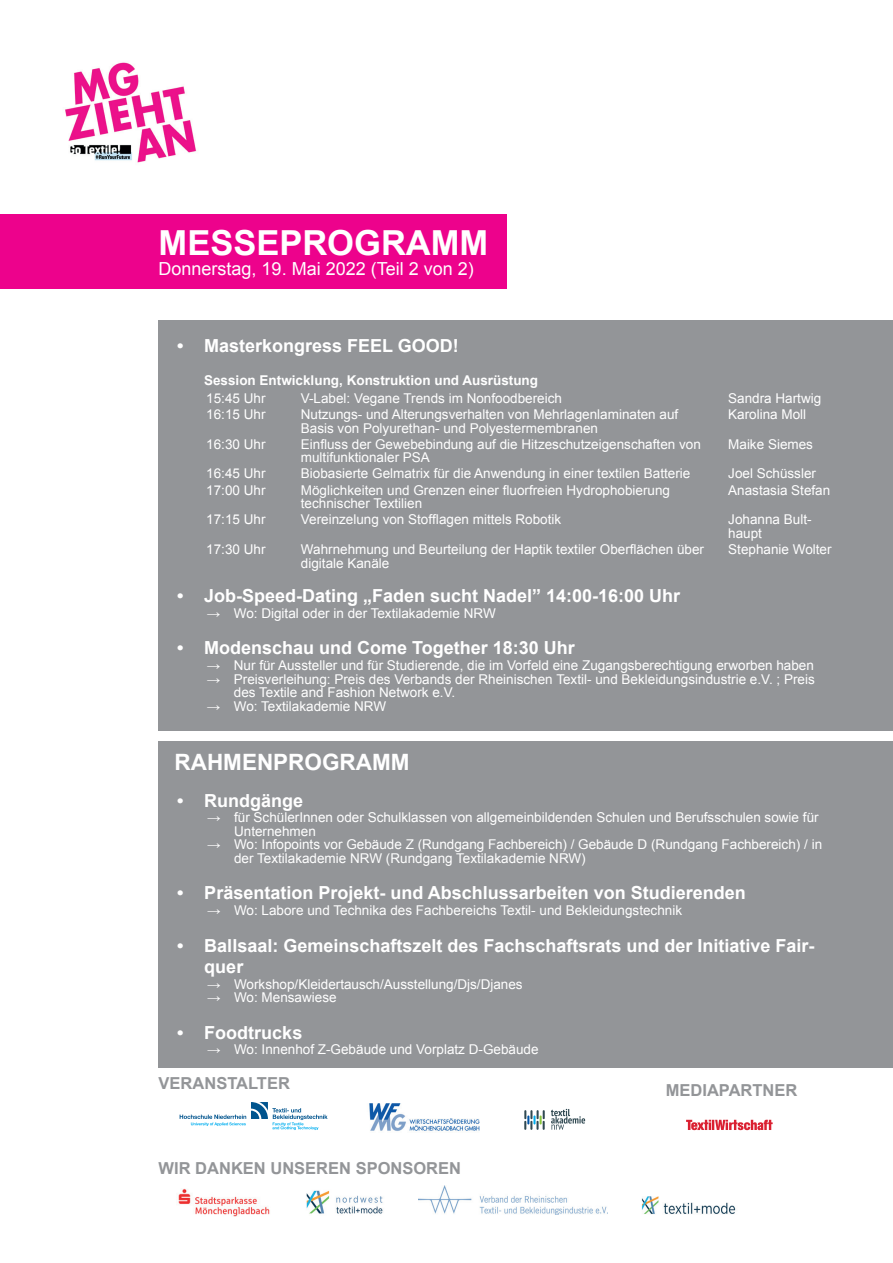
<style>
.page{position:relative;width:893px;height:1263px;background:#fff}
.page>*{position:absolute;margin:0;border:0;box-sizing:border-box;transform-origin:0 0}
.t1{font:700 34.5px "Arial";color:#fff}
.t2{font:700 22.5px "Arial";color:#fff}
.t3{font:700 18px/21.6px "Arial";color:#fff}
.t4{font:18px "Arial";color:#fff}
.t5{font:700 16.5px "Arial";color:#939598}
.t6{font:13.5px/13.5px "Arial";color:#fff}
.t7{font:700 13.5px "Arial";color:#fff}
</style>
<div class="page">
<svg style="left:180px;top:1102px;width:148px;height:28px"></svg>
<img style="left:65px;top:62px;width:132px;height:101px">
<div style="left:0;top:215px;width:507px;height:74px;background:#ed028c"></div>
<img style="left:369px;top:1103px;width:111px;height:28px">
<img style="left:178px;top:1188px;width:92px;height:29px">
<img style="left:306px;top:1190px;width:77px;height:24px">
<svg style="left:551px;top:1109px;width:34px;height:21px"></svg>
<svg style="left:524px;top:1110px;width:21px;height:20px"></svg>
<img style="left:419px;top:1185px;width:188px;height:29px">
<img style="left:641px;top:1196px;width:95px;height:18px">
<svg style="left:686px;top:1120px;width:87px;height:10px"></svg>
<div style="left:159px;top:741px;width:734px;height:326px;background:#939598"></div>
<div style="left:159px;top:320px;width:734px;height:411px;background:#939598"></div>
<h1 class="t1" style="left:159px;top:220px;width:331px">MESSEPROGRAMM</h1>
<h3 class="t4" style="left:159px;top:257px;width:317px">Donnerstag, 19. Mai 2022 (Teil 2 von 2)</h3>
<h3 class="t3" style="left:177px;top:336px;width:283px">• Masterkongress FEEL GOOD!</h3>
<p class="t7" style="left:204px;top:371px;width:336px">Session Entwicklung, Konstruktion und Ausrüstung</p>
<p class="t6" style="left:206px;top:391px;width:61px">15:45 Uhr</p>
<p class="t6" style="left:301px;top:391px;width:263px">V-Label: Vegane Trends im Nonfoodbereich</p>
<p class="t6" style="left:728px;top:391px;width:95px">Sandra Hartwig</p>
<p class="t6" style="left:206px;top:408px;width:61px">16:15 Uhr</p>
<p class="t6" style="left:301px;top:408px;width:379px">Nutzungs- und Alterungsverhalten von Mehrlagenlaminaten auf<br>Basis von Polyurethan- und Polyestermembranen</p>
<p class="t6" style="left:728px;top:408px;width:80px">Karolina Moll</p>
<p class="t6" style="left:206px;top:437px;width:61px">16:30 Uhr</p>
<p class="t6" style="left:301px;top:437px;width:401px">Einfluss der Gewebebindung auf die Hitzeschutzeigenschaften von multifunktionaler PSA</p>
<p class="t6" style="left:728px;top:437px;width:86px">Maike Siemes</p>
<p class="t6" style="left:206px;top:467px;width:61px">16:45 Uhr</p>
<p class="t6" style="left:301px;top:467px;width:391px">Biobasierte Gelmatrix für die Anwendung in einer textilen Batterie</p>
<p class="t6" style="left:728px;top:467px;width:89px">Joel Schüssler</p>
<p class="t6" style="left:206px;top:483px;width:61px">17:00 Uhr</p>
<p class="t6" style="left:301px;top:483px;width:371px">Möglichkeiten und Grenzen einer fluorfreien Hydrophobierung technischer Textilien</p>
<p class="t6" style="left:728px;top:483px;width:104px">Anastasia Stefan</p>
<p class="t6" style="left:206px;top:513px;width:61px">17:15 Uhr</p>
<p class="t6" style="left:301px;top:513px;width:262px">Vereinzelung von Stofflagen mittels Robotik</p>
<p class="t6" style="left:728px;top:513px;width:85px">Johanna Bult&shy;haupt</p>
<p class="t6" style="left:206px;top:543px;width:61px">17:30 Uhr</p>
<p class="t6" style="left:301px;top:543px;width:405px">Wahrnehmung und Beurteilung der Haptik textiler Oberflächen über digitale Kanäle</p>
<p class="t6" style="left:728px;top:543px;width:105px">Stephanie Wolter</p>
<h3 class="t3" style="left:177px;top:586px;width:505px">• Job-Speed-Dating „Faden sucht Nadel” 14:00-16:00 Uhr</h3>
<p class="t6" style="left:207px;top:607px;width:290px">→ Wo: Digital oder in der Textilakademie NRW</p>
<h3 class="t3" style="left:177px;top:638px;width:399px">• Modenschau und Come Together 18:30 Uhr</h3>
<p class="t6" style="left:207px;top:659px;width:609px">→ Nur für Aussteller und für Studierende, die im Vorfeld eine Zugangsberechtigung erworben haben</p>
<p class="t6" style="left:234px;top:672px;width:582px;text-indent:-27px">→ Preisverleihung: Preis des Verbands der Rheinischen Textil- und Bekleidungsindustrie e.V. ; Preis des Textile and Fashion Network e.V.</p>
<p class="t6" style="left:207px;top:699px;width:181px">→ Wo: Textilakademie NRW</p>
<h2 class="t2" style="left:175px;top:748px;width:236px">RAHMENPROGRAMM</h2>
<h3 class="t3" style="left:177px;top:790px;width:128px">• Rundgänge</h3>
<p class="t6" style="left:234px;top:811px;width:586px;text-indent:-27px">→ für SchülerInnen oder Schulklassen von allgemeinbildenden Schulen und Berufsschulen sowie für<br>Unternehmen</p>
<p class="t6" style="left:234px;top:838px;width:590px;text-indent:-27px">→ Wo: Infopoints vor Gebäude Z (Rundgang Fachbereich) / Gebäude D (Rundgang Fachbereich) / in der Textilakademie NRW (Rundgang Textilakademie NRW)</p>
<h3 class="t3" style="left:177px;top:883px;width:570px">• Präsentation Projekt- und Abschlussarbeiten von Studierenden</h3>
<p class="t6" style="left:207px;top:904px;width:476px">→ Wo: Labore und Technika des Fachbereichs Textil- und Bekleidungstechnik</p>
<h3 class="t3" style="left:204px;top:935px;width:612px;text-indent:-27px">• Ballsaal: Gemeinschaftszelt des Fachschaftsrats und der Initiative Fair&shy;quer</h3>
<p class="t6" style="left:207px;top:977px;width:317px">→ Workshop/Kleidertausch/Ausstellung/Djs/Djanes</p>
<p class="t6" style="left:207px;top:991px;width:131px">→ Wo: Mensawiese</p>
<h3 class="t3" style="left:177px;top:1022px;width:127px">• Foodtrucks</h3>
<p class="t6" style="left:207px;top:1043px;width:333px">→ Wo: Innenhof Z-Gebäude und Vorplatz D-Gebäude</p>
<p class="t5" style="left:159px;top:1072px;width:133px">VERANSTALTER</p>
<p class="t5" style="left:159px;top:1157px;width:304px">WIR DANKEN UNSEREN SPONSOREN</p>
<p class="t5" style="left:666px;top:1079px;width:133px">MEDIAPARTNER</p>
</div>
